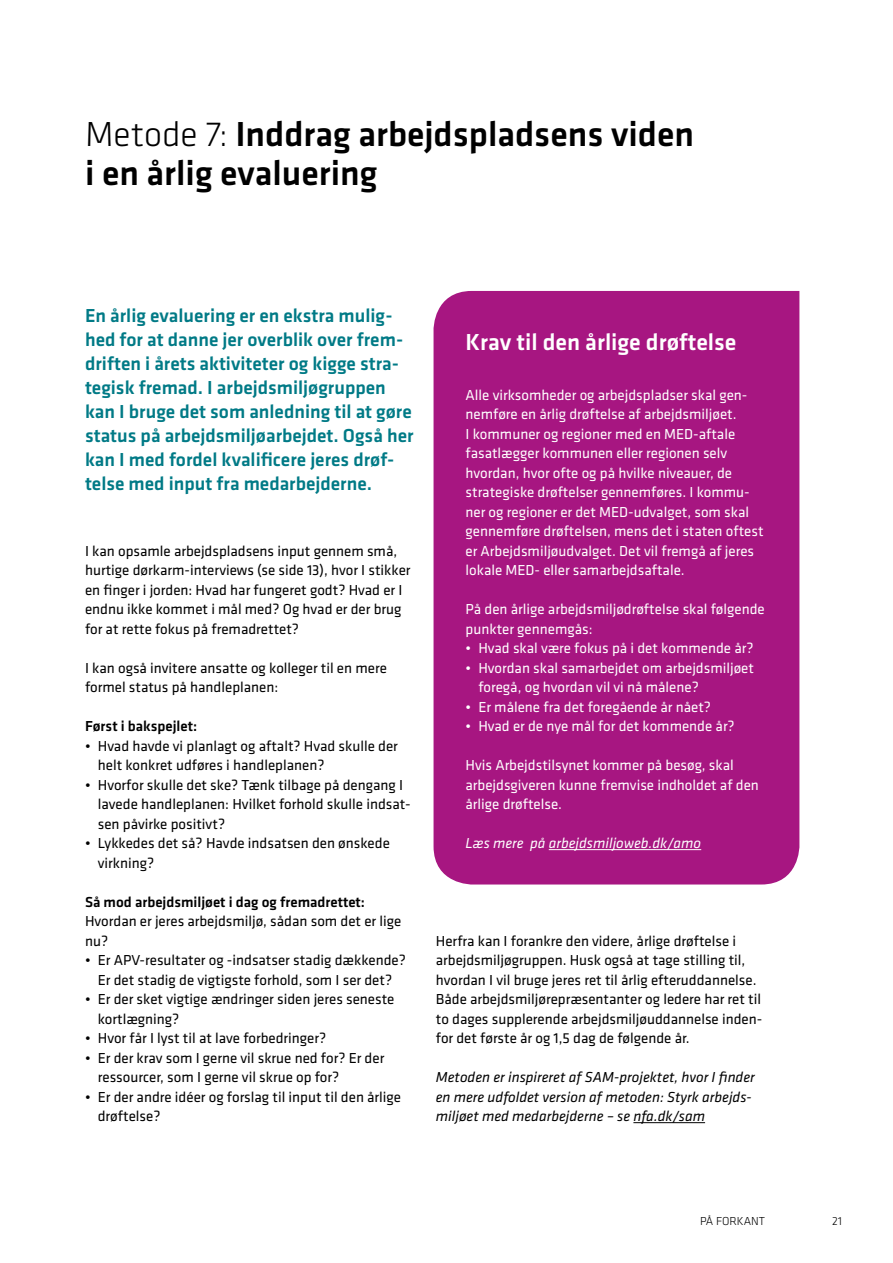
<style>
.page{position:relative;width:893px;height:1263px;background:#fff}
.page>*{position:absolute;margin:0;border:0;box-sizing:border-box;transform-origin:0 0}
.t1{font:500 36px/39px "Klavika";color:#000}
.t2{font:500 24px "Klavika";color:#fff}
.t3{font:500 19.5px/24px "Klavika";color:#007a86}
.t4{font:15px/19.5px "Klavika";color:#000}
.t5{font:15px/19.5px "Klavika";color:#fff}
.t6{font:italic 15px/19.5px "Klavika";color:#000}
.t7{font:500 15px "Klavika";color:#000}
.t8{font:italic 15px "Klavika";color:#fff}
.t9{font:300 12px "Klavika";color:#000}
.s1{font-weight:300}
</style>
<div class="page">
<hr style="left:633px;top:1122px;width:72px;height:1px;background:#000">
<div style="left:434px;top:291px;width:365px;height:593px;background:#a71681"></div>
<hr style="left:549px;top:849px;width:152px;height:1px;background:#fff">
<h1 class="t1" style="left:85px;top:114px;width:610px"><span class="s1">Metode 7:</span> Inddrag arbejdspladsens viden i en årlig evaluering</h1>
<p class="t3" style="left:85px;top:303px;width:330px">En årlig evaluering er en ekstra mulig&shy;hed for at danne jer overblik over frem&shy;driften i årets aktiviteter og kigge stra&shy;tegisk fremad. I arbejdsmiljøgruppen kan I bruge det som anledning til at gøre status på arbejdsmiljøarbejdet. Også her kan I med fordel kvalificere jeres drøf&shy;telse med input fra medarbejderne.</p>
<p class="t4" style="left:85px;top:540px;width:327px">I kan opsamle arbejdspladsens input gennem små, hurtige dørkarm-interviews (se side 13), hvor I stikker en finger i jorden: Hvad har fungeret godt? Hvad er I endnu ikke kommet i mål med? Og hvad er der brug for at rette fokus på fremadrettet?</p>
<p class="t4" style="left:85px;top:657px;width:303px">I kan også invitere ansatte og kolleger til en mere formel status på handleplanen:</p>
<p class="t7" style="left:85px;top:716px;width:114px">Først i bakspejlet:</p>
<p class="t4" style="left:98px;top:735px;width:302px;text-indent:-13px">• Hvad havde vi planlagt og aftalt? Hvad skulle der helt konkret udføres i handleplanen?</p>
<p class="t4" style="left:98px;top:774px;width:314px;text-indent:-13px">• Hvorfor skulle det ske? Tænk tilbage på dengang I lavede handleplanen: Hvilket forhold skulle indsat&shy;sen påvirke positivt?</p>
<p class="t4" style="left:98px;top:833px;width:294px;text-indent:-13px">• Lykkedes det så? Havde indsatsen den ønskede virkning?</p>
<p class="t7" style="left:85px;top:891px;width:281px">Så mod arbejdsmiljøet i dag og fremadrettet:</p>
<p class="t4" style="left:85px;top:911px;width:318px">Hvordan er jeres arbejdsmiljø, sådan som det er lige nu?</p>
<p class="t4" style="left:85px;top:950px;width:322px;text-align:center">• Er APV-resultater og -indsatser stadig dækkende?<br>Er det stadig de vigtigste forhold, som I ser det?</p>
<p class="t4" style="left:98px;top:989px;width:298px;text-indent:-13px">• Er der sket vigtige ændringer siden jeres seneste kortlægning?</p>
<p class="t4" style="left:85px;top:1028px;width:243px">• Hvor får I lyst til at lave forbedringer?</p>
<p class="t4" style="left:98px;top:1047px;width:288px;text-indent:-13px">• Er der krav som I gerne vil skrue ned for? Er der ressourcer, som I gerne vil skrue op for?</p>
<p class="t4" style="left:98px;top:1086px;width:305px;text-indent:-13px">• Er der andre idéer og forslag til input til den årlige drøftelse?</p>
<h2 class="t2" style="left:466px;top:326px;width:272px">Krav til den årlige drøftelse</h2>
<p class="t5" style="left:466px;top:384px;width:299px">Alle virksomheder og arbejdspladser skal gen&shy;nemføre en årlig drøftelse af arbejdsmiljøet.<br>I kommuner og regioner med en MED-aftale fasatlægger kommunen eller regionen selv hvordan, hvor ofte og på hvilke niveauer, de strategiske drøftelser gennemføres. I kommu&shy;ner og regioner er det MED-udvalget, som skal gennemføre drøftelsen, mens det i staten oftest er Arbejdsmiljøudvalget. Det vil fremgå af jeres lokale MED- eller samarbejdsaftale.</p>
<p class="t5" style="left:466px;top:599px;width:301px">På den årlige arbejdsmiljødrøftelse skal følgende punkter gennemgås:</p>
<p class="t5" style="left:466px;top:638px;width:289px">• Hvad skal være fokus på i det kommende år?</p>
<p class="t5" style="left:478px;top:657px;width:277px;text-indent:-13px">• Hvordan skal samarbejdet om arbejdsmiljøet foregå, og hvordan vil vi nå målene?</p>
<p class="t5" style="left:466px;top:696px;width:247px">• Er målene fra det foregående år nået?</p>
<p class="t5" style="left:466px;top:716px;width:271px">• Hvad er de nye mål for det kommende år?</p>
<p class="t5" style="left:466px;top:755px;width:295px">Hvis Arbejdstilsynet kommer på besøg, skal arbejdsgiveren kunne fremvise indholdet af den årlige drøftelse.</p>
<p class="t8" style="left:466px;top:834px;width:237px">Læs mere på arbejdsmiljoweb.dk/amo</p>
<p class="t4" style="left:436px;top:930px;width:328px">Herfra kan I forankre den videre, årlige drøftelse i arbejdsmiljøgruppen. Husk også at tage stilling til, hvordan I vil bruge jeres ret til årlig efteruddannelse.<br>Både arbejdsmiljørepræsentanter og ledere har ret til to dages supplerende arbejdsmiljøuddannelse inden&shy;for det første år og 1,5 dag de følgende år.</p>
<p class="t6" style="left:436px;top:1067px;width:320px">Metoden er inspireret af SAM-projektet, hvor I finder en mere udfoldet version af metoden: Styrk arbejds&shy;miljøet med medarbejderne – se nfa.dk/sam</p>
<p class="t9" style="left:700px;top:1214px;width:66px">PÅ FORKANT</p>
<p class="t9" style="left:832px;top:1214px;width:11px">21</p>
</div>
